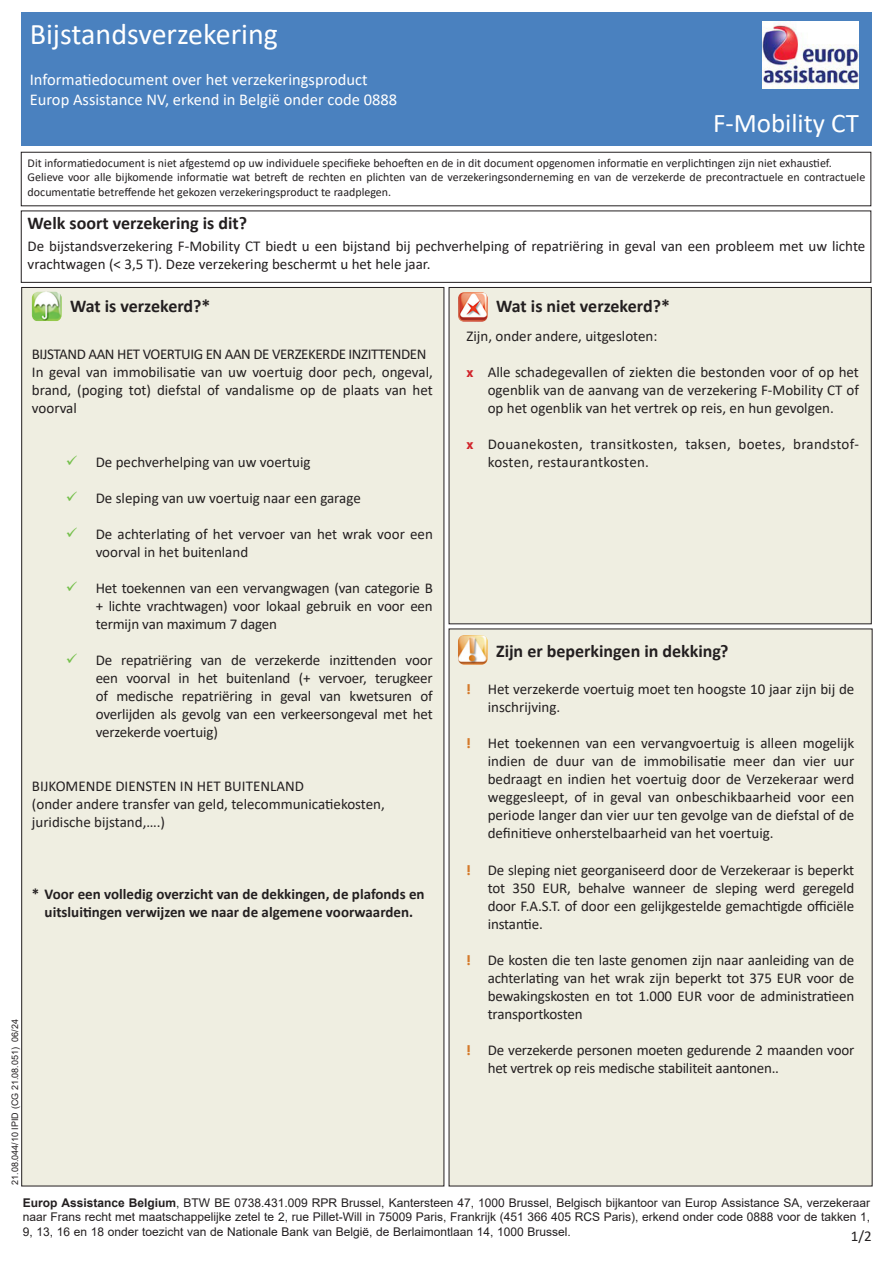
<style>
.page{position:relative;width:893px;height:1263px;background:#fff}
.page>*{position:absolute;margin:0;border:0;box-sizing:border-box;transform-origin:0 0}
.t1{font:30px "Calibri";color:#fff}
.t2{font:27px "Calibri";color:#fff}
.t3{font:700 18px "Calibri";color:#231f20}
.t4{font:16.5px "Calibri";color:#fff}
.t5{font:15px/18px "Calibri";color:#231f20;text-align:justify}
.t6{font:700 15px/18px "Calibri";color:#231f20;text-align:center}
.t7{font:15px/18px "Calibri";letter-spacing:.02em;color:#231f20}
.t8{font:15px "Calibri";letter-spacing:-.03em;color:#231f20}
.t9{font:12px/14.4px "Calibri";color:#231f20}
.Normaal{font:12px/14.4px "Arial";color:#231f20;text-align:justify}
.Normaal-2{font:9px "Arial";color:#231f20}
.s1{font-family:"Tw Cen";font-weight:800;font-stretch:condensed;color:#d1232a}
.s2{color:#75c04b}
.s3{font-family:"Tw Cen";font-weight:800;font-stretch:condensed;color:#d4792a}
.s4{font-weight:700}
</style>
<div class="page">
<div style="left:21px;top:13px;width:851px;height:133px;background:#4a81bf"></div>
<div style="left:21px;top:152px;width:850px;height:54px;border:1px solid #231f20"></div>
<div style="left:21px;top:210px;width:850px;height:73px;border:1px solid #231f20"></div>
<div style="left:21px;top:287px;width:423px;height:899px;background:#efeee1;border:1px solid #231f20"></div>
<div style="left:449px;top:287px;width:423px;height:337px;background:#efeee1;border:1px solid #231f20"></div>
<img style="left:32px;top:292px;width:30px;height:29px">
<img style="left:458px;top:292px;width:30px;height:30px">
<div style="left:449px;top:628px;width:424px;height:558px;background:#efeee1"></div>
<img style="left:458px;top:635px;width:30px;height:30px">
<img style="left:762px;top:21px;width:97px;height:67px">
<p class="t1" style="left:30px;top:13px;width:250px">Bijstandsverzekering</p>
<p class="t4" style="left:30px;top:68px;width:339px">Informatiedocument over het verzekeringsproduct</p>
<p class="t4" style="left:30px;top:88px;width:369px">Europ Assistance NV, erkend in België onder code 0888</p>
<p class="t2" style="left:713px;top:104px;width:147px">F-Mobility CT</p>
<p class="t9" style="left:28px;top:156px;width:806px">Dit informatiedocument is niet afgestemd op uw individuele specifieke behoeften en de in dit document opgenomen informatie en verplichtingen zijn niet exhaustief.</p>
<p class="t9" style="left:28px;top:170px;width:839px">Gelieve voor alle bijkomende informatie wat betreft de rechten en plichten van de verzekeringsonderneming en van de verzekerde de precontractuele en contractuele documentatie betreffende het gekozen verzekeringsproduct te raadplegen.</p>
<p class="t3" style="left:28px;top:210px;width:221px">Welk soort verzekering is dit?</p>
<p class="t5" style="left:28px;top:237px;width:839px">De bijstandsverzekering F-Mobility CT biedt u een bijstand bij pechverhelping of repatriëring in geval van een probleem met uw lichte vrachtwagen (&lt; 3,5 T). Deze verzekering beschermt u het hele jaar.</p>
<p class="t3" style="left:70px;top:293px;width:142px">Wat is verzekerd?*</p>
<p class="t3" style="left:496px;top:294px;width:175px">Wat is niet verzekerd?*</p>
<p class="t8" style="left:32px;top:344px;width:396px">BIJSTAND AAN HET VOERTUIG EN AAN DE VERZEKERDE INZITTENDEN</p>
<p class="t5" style="left:32px;top:363px;width:402px">In geval van immobilisatie van uw voertuig door pech, ongeval, brand, (poging tot) diefstal of vandalisme op de plaats van het voorval</p>
<p class="t5" style="left:466px;top:327px;width:193px">Zijn, onder andere, uitgesloten:</p>
<p class="t5" style="left:488px;top:363px;width:373px;text-indent:-21px"><span class="s1">x</span> Alle schadegevallen of ziekten die bestonden voor of op het ogenblik van de aanvang van de verzekering F‐Mobility CT of op het ogenblik van het vertrek op reis, en hun gevolgen.</p>
<p class="t7" style="left:488px;top:435px;width:373px;text-indent:-21px"><span class="s1">x</span> Douanekosten, transitkosten, taksen, boetes, brandstof&shy;kosten, restaurantkosten.</p>
<p class="t5" style="left:66px;top:453px;width:246px"><span class="s2">✓</span> De pechverhelping van uw voertuig</p>
<p class="t5" style="left:66px;top:489px;width:296px"><span class="s2">✓</span> De sleping van uw voertuig naar een garage</p>
<p class="t5" style="left:96px;top:525px;width:339px;text-indent:-30px"><span class="s2">✓</span> De achterlating of het vervoer van het wrak voor een voorval in het buitenland</p>
<p class="t5" style="left:96px;top:579px;width:339px;text-indent:-30px"><span class="s2">✓</span> Het toekennen van een vervangwagen (van categorie B + lichte vrachtwagen) voor lokaal gebruik en voor een termijn van maximum 7 dagen</p>
<p class="t5" style="left:96px;top:651px;width:339px;text-indent:-30px"><span class="s2">✓</span> De repatriëring van de verzekerde inzittenden voor een voorval in het buitenland (+ vervoer, terugkeer of medische repatriëring in geval van kwetsuren of overlijden als gevolg van een verkeersongeval met het verzekerde voertuig)</p>
<p class="t3" style="left:496px;top:638px;width:234px">Zijn er beperkingen in dekking?</p>
<p class="t5" style="left:488px;top:680px;width:368px;text-indent:-21px"><span class="s3">!</span> Het verzekerde voertuig moet ten hoogste 10 jaar zijn bij de inschrijving.</p>
<p class="t5" style="left:488px;top:734px;width:368px;text-indent:-21px"><span class="s3">!</span> Het toekennen van een vervangvoertuig is alleen mogelijk indien de duur van de immobilisatie meer dan vier uur bedraagt en indien het voertuig door de Verzekeraar werd weggesleept, of in geval van onbeschikbaarheid voor een periode langer dan vier uur ten gevolge van de diefstal of de definitieve onherstelbaarheid van het voertuig.</p>
<p class="t5" style="left:488px;top:860px;width:368px;text-indent:-21px"><span class="s3">!</span> De sleping niet georganiseerd door de Verzekeraar is beperkt tot 350 EUR, behalve wanneer de sleping werd geregeld door F.A.S.T. of door een gelijkgestelde gemachtigde officiële instantie.</p>
<p class="t5" style="left:488px;top:950px;width:368px;text-indent:-21px"><span class="s3">!</span> De kosten die ten laste genomen zijn naar aanleiding van de achterlating van het wrak zijn beperkt tot 375 EUR voor de bewakingskosten en tot 1.000 EUR voor de administratieen transportkosten</p>
<p class="t5" style="left:488px;top:1040px;width:368px;text-indent:-21px"><span class="s3">!</span> De verzekerde personen moeten gedurende 2 maanden voor het vertrek op reis medische stabiliteit aantonen..</p>
<p class="t5" style="left:32px;top:777px;width:274px">BIJKOMENDE DIENSTEN IN HET BUITENLAND</p>
<p class="t5" style="left:32px;top:795px;width:354px">(onder andere transfer van geld, telecommunicatiekosten, juridische bijstand,….)</p>
<p class="t6" style="left:32px;top:885px;width:394px">* Voor een volledig overzicht van de dekkingen, de plafonds en uitsluitingen verwijzen we naar de algemene voorwaarden.</p>
<p class="Normaal-2" style="left:9px;top:1185px;width:167px;rotate:-90deg">21.08.044/10 IPID (CG 21.08.051) 06/24</p>
<p class="Normaal" style="left:23px;top:1195px;width:849px"><span class="s4">Europ Assistance Belgium</span>, BTW BE 0738.431.009 RPR Brussel, Kantersteen 47, 1000 Brussel, Belgisch bijkantoor van Europ Assistance SA, verzekeraar naar Frans recht met maatschappelijke zetel te 2, rue Pillet-Will in 75009 Paris, Frankrijk (451 366 405 RCS Paris), erkend onder code 0888 voor de takken 1, 9, 13, 16 en 18 onder toezicht van de Nationale Bank van België, de Berlaimontlaan 14, 1000 Brussel.</p>
<p class="t5" style="left:851px;top:1226px;width:22px">1/2</p>
</div>
